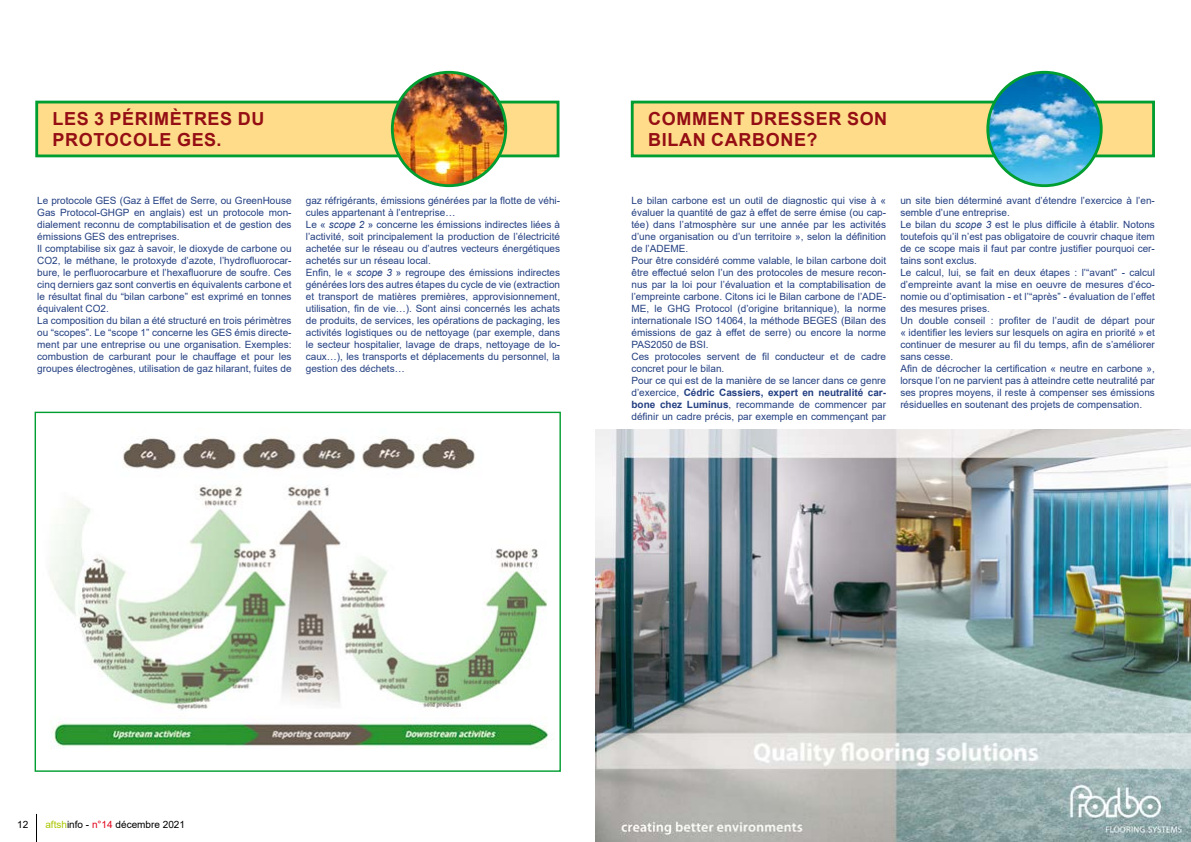
<style>
.page{position:relative;width:1191px;height:842px;background:#fff}
.page>*{position:absolute;margin:0;border:0;box-sizing:border-box;transform-origin:0 0}
.t1{font:700 18px/21.6px "Arial";letter-spacing:.035em;color:#940e14}
.t2{font:10px/12px "Arial";color:#244082}
.t3{font:10px "Arial";color:#000}
.s1{font-style:italic}
.s2{font-weight:700}
.s3{color:#acc600}
.s4{color:#e2001a}
</style>
<div class="page">
<svg style="left:36px;top:814px;width:1px;height:28px"></svg>
<div style="left:37px;top:102px;width:521px;height:54px;background:#fedc89"></div>
<div style="left:35px;top:101px;width:524px;height:56px;border:3px solid #009e30"></div>
<div style="left:632px;top:102px;width:521px;height:54px;background:#fedc89"></div>
<div style="left:631px;top:101px;width:524px;height:56px;border:3px solid #009e30"></div>
<img style="left:392px;top:72px;width:114px;height:114px;border-radius:57px">
<div style="left:391px;top:71px;width:116px;height:116px;border:3px solid #009e30;border-radius:50%"></div>
<img style="left:987px;top:72px;width:114px;height:114px;border-radius:57px">
<div style="left:986px;top:71px;width:116px;height:116px;border:3px solid #009e30;border-radius:50%"></div>
<img style="left:49px;top:436px;width:499px;height:313px">
<img style="left:595px;top:429px;width:596px;height:413px">
<h1 class="t1" style="left:53px;top:108px;width:213px">LES 3 PÉRIMÈTRES DU<br>PROTOCOLE GES.</h1>
<h1 class="t1" style="left:648px;top:108px;width:241px">COMMENT DRESSER SON<br>BILAN CARBONE?</h1>
<p class="t2" style="left:37px;top:195px;width:256px">Le protocole GES (Gaz à Effet de Serre, ou GreenHouse Gas Protocol-GHGP en anglais) est un protocole mon&shy;dialement reconnu de comptabilisation et de gestion des émissions GES des entreprises.<br>Il comptabilise six gaz à savoir, le dioxyde de carbone ou CO2, le méthane, le protoxyde d’azote, l’hydrofluorocar&shy;bure, le perfluorocarbure et l’hexafluorure de soufre. Ces cinq derniers gaz sont convertis en équivalents carbone et le résultat final du “bilan carbone” est exprimé en tonnes équivalent CO2.<br>La composition du bilan a été structuré en trois périmètres ou “scopes”. Le “scope 1” concerne les GES émis directe&shy;ment par une entreprise ou une organisation. Exemples: combustion de carburant pour le chauffage et pour les groupes électrogènes, utilisation de gaz hilarant, fuites de</p>
<p class="t2" style="left:306px;top:195px;width:256px">gaz réfrigérants, émissions générées par la flotte de véhi&shy;cules appartenant à l’entreprise…<br>Le « <span class="s1">scope 2</span> » concerne les émissions indirectes liées à l’activité, soit principalement la production de l’électricité achetée sur le réseau ou d’autres vecteurs énergétiques achetés sur un réseau local.<br>Enfin, le « <span class="s1">scope 3</span> » regroupe des émissions indirectes générées lors des autres étapes du cycle de vie (extraction et transport de matières premières, approvisionnement, utilisation, fin de vie…). Sont ainsi concernés les achats de produits, de services, les opérations de packaging, les activités logistiques ou de nettoyage (par exemple, dans le secteur hospitalier, lavage de draps, nettoyage de lo&shy;caux…), les transports et déplacements du personnel, la gestion des déchets…</p>
<p class="t2" style="left:631px;top:195px;width:256px">Le bilan carbone est un outil de diagnostic qui vise à « évaluer la quantité de gaz à effet de serre émise (ou cap&shy;tée) dans l’atmosphère sur une année par les activités d’une organisation ou d’un territoire », selon la définition de l’ADEME.<br>Pour être considéré comme valable, le bilan carbone doit être effectué selon l’un des protocoles de mesure recon&shy;nus par la loi pour l’évaluation et la comptabilisation de l’empreinte carbone. Citons ici le Bilan carbone de l’ADE-ME, le GHG Protocol (d’origine britannique), la norme internationale ISO 14064, la méthode BEGES (Bilan des émissions de gaz à effet de serre) ou encore la norme PAS2050 de BSI.<br>Ces protocoles servent de fil conducteur et de cadre concret pour le bilan.<br>Pour ce qui est de la manière de se lancer dans ce genre d’exercice, <span class="s2">Cédric Cassiers, expert en neutralité car&shy;bone chez Luminus</span>, recommande de commencer par définir un cadre précis, par exemple en commençant par</p>
<p class="t2" style="left:900px;top:195px;width:256px">un site bien déterminé avant d’étendre l’exercice à l’en&shy;semble d’une entreprise.<br>Le bilan du <span class="s1">scope 3</span> est le plus difficile à établir. Notons toutefois qu’il n’est pas obligatoire de couvrir chaque item de ce scope mais il faut par contre justifier pourquoi cer&shy;tains sont exclus.<br>Le calcul, lui, se fait en deux étapes : l’“avant” - calcul d’empreinte avant la mise en oeuvre de mesures d’éco&shy;nomie ou d’optimisation - et l’“après” - évaluation de l’effet des mesures prises.<br>Un double conseil : profiter de l’audit de départ pour « identifier les leviers sur lesquels on agira en priorité » et continuer de mesurer au fil du temps, afin de s’améliorer sans cesse.<br>Afin de décrocher la certification « neutre en carbone », lorsque l’on ne parvient pas à atteindre cette neutralité par ses propres moyens, il reste à compenser ses émissions résiduelles en soutenant des projets de compensation.</p>
<p class="t3" style="left:17px;top:817px;width:13px">12</p>
<p class="t3" style="left:45px;top:817px;width:141px"><span class="s3">aftsh</span>info - <span class="s4">n°14</span> décembre 2021</p>
</div>
